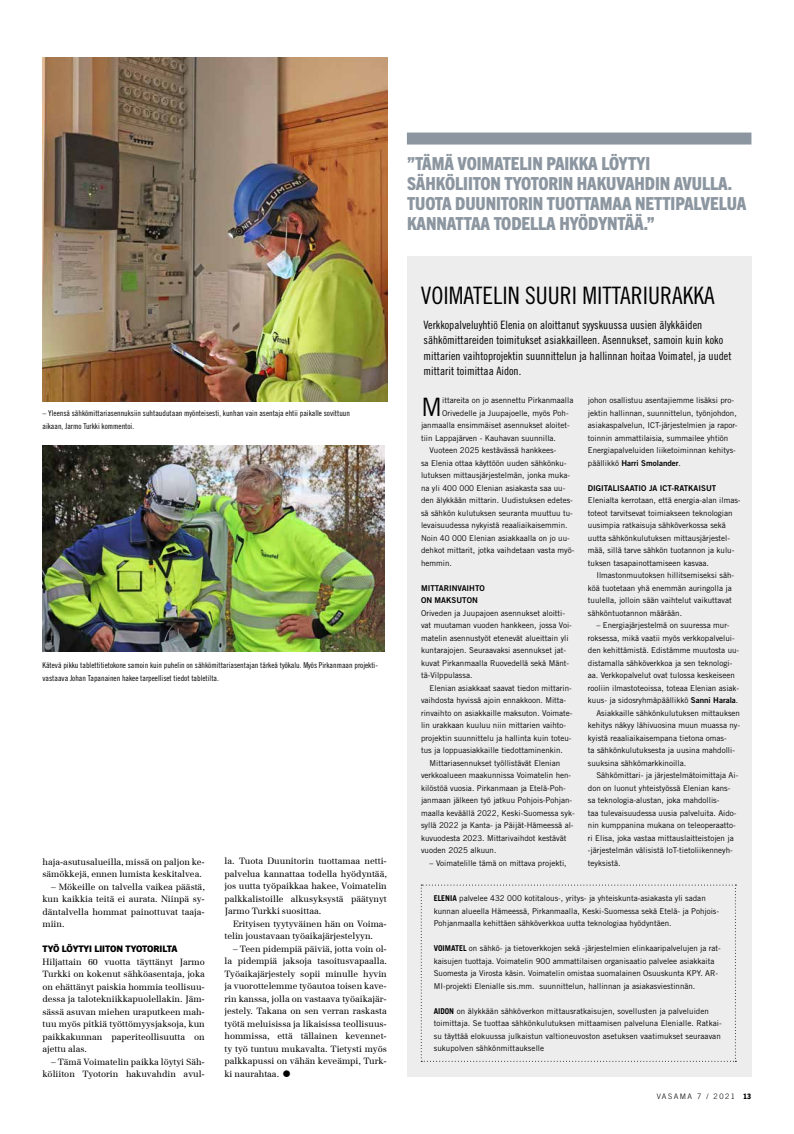
<style>
.page{position:relative;width:794px;height:1134px;background:#fff}
.page>*{position:absolute;margin:0;border:0;box-sizing:border-box;transform-origin:0 0}
.t1{font:25.3px "Trade Gothic LT Std";color:#000}
.t2{font:24px "Trade Gothic LT Std Cn 18";color:#000}
.t3{font:800 condensed 18px/20px "Trade Gothic Next LT Pro";letter-spacing:-.005em;color:#8c96a0}
.t4{font:11.5px/15.5px "Trade Gothic LT Std Cn 18";color:#000}
.t5{font:9px/12.5px "Emona";letter-spacing:-.005em;color:#000;text-align:justify}
.t6{font:800 9px "Trade Gothic Next LT Pro";color:#000}
.t7{font:8px/12.5px "Trade Gothic LT Std";color:#000}
.t8{font:8px/12.5px "Trade Gothic LT Std Cn 18";color:#000}
.t9{font:8px/12.5px "Trade Gothic LT Std Bd 2";color:#000}
.t10{font:300 7.5px "Trade Gothic LT Std";letter-spacing:.2em;color:#000}
.s1{font-family:"Trade Gothic LT Std"}
.s2{font-family:"Trade Gothic LT Std Bd 2"}
.s3{font-weight:700}
.s4{font-family:"Trade Gothic Next LT Pro";font-weight:800}
</style>
<div class="page">
<div style="left:407px;top:257px;width:344px;height:820px;background:#ededed"></div>
<img style="left:42px;top:445px;width:343px;height:206px">
<img style="left:42px;top:58px;width:345px;height:343px">
<svg style="left:421px;top:884px;width:315px;height:178px"></svg>
<div style="left:407px;top:133px;width:344px;height:12px;background:#8c96a0"></div>
<h3 class="t3" style="left:407px;top:152px;width:341px">”TÄMÄ VOIMATELIN PAIKKA LÖYTYI SÄHKÖLIITON TYOTORIN HAKUVAHDIN AVULLA.<br>TUOTA DUUNITORIN TUOTTAMAA NETTIPALVELUA KANNATTAA TODELLA HYÖDYNTÄÄ.”</h3>
<p class="t8" style="left:43px;top:407px;width:309px">– Yleensä sähkömittariasennuksiin suhtaudutaan myönteisesti, kunhan vain asentaja ehtii paikalle sovittuun aikaan, Jarmo Turkki kommentoi.</p>
<p class="t8" style="left:43px;top:659px;width:337px">Kätevä pikku tablettitietokone samoin kuin puhelin on sähkömittariasentajan tärkeä työkalu. Myös Pirkanmaan projekti&shy;vastaava Johan Tapanainen hakee tarpeelliset tiedot tabletilta.</p>
<p class="t5" style="left:43px;top:855px;width:164px">haja-asutusalueilla, missä on paljon ke&shy;sämökkejä, ennen lumista keskitalvea.</p>
<p class="t5" style="left:43px;top:880px;width:164px;text-indent:9px">– Mökeille on talvella vaikea päästä, kun kaikkia teitä ei aurata. Niinpä sy&shy;däntalvella hommat painottuvat taaja&shy;miin.</p>
<p class="t6" style="left:43px;top:942px;width:137px">TYÖ LÖYTYI LIITON TYOTORILTA</p>
<p class="t5" style="left:43px;top:955px;width:164px">Hiljattain 60 vuotta täyttänyt Jarmo Turkki on kokenut sähköasentaja, joka on ehättänyt paiskia hommia teollisuu&shy;dessa ja talotekniikkapuolellakin. Jäm&shy;sässä asuvan miehen uraputkeen mah&shy;tuu myös pitkiä työttömyysjaksoja, kun paikkakunnan paperiteollisuutta on ajettu alas.</p>
<p class="t5" style="left:43px;top:1055px;width:164px;text-align:right">– Tämä Voimatelin paikka löytyi Säh&shy;köliiton Tyotorin hakuvahdin avul-</p>
<p class="t5" style="left:224px;top:854px;width:164px">la. Tuota Duunitorin tuottamaa netti&shy;palvelua kannattaa todella hyödyntää, jos uutta työpaikkaa hakee, Voimatelin palkkalistoille alkusyksystä päätynyt Jarmo Turkki suosittaa.</p>
<p class="t5" style="left:224px;top:917px;width:164px;text-indent:9px">Erityisen tyytyväinen hän on Voima&shy;telin joustavaan työaikajärjestelyyn.</p>
<p class="t5" style="left:224px;top:942px;width:164px;text-indent:9px">– Teen pidempiä päiviä, jotta voin ol&shy;la pidempiä jaksoja tasoitusvapaalla.<br>Työaikajärjestely sopii minulle hyvin ja vuorottelemme työautoa toisen kave&shy;rin kanssa, jolla on vastaava työaikajär&shy;jestely. Takana on sen verran raskasta työtä meluisissa ja likaisissa teollisuus&shy;hommissa, että tällainen kevennet&shy;ty työ tuntuu mukavalta. Tietysti myös palkkapussi on vähän keveämpi, Turk&shy;ki naurahtaa.</p>
<h2 class="t2" style="left:421px;top:281px;width:296px">VOIMATELIN SUURI MITTARIURAKKA</h2>
<p class="t4" style="left:423px;top:317px;width:310px">Verkkopalveluyhtiö Elenia on aloittanut syyskuussa uusien älykkäiden sähkömittareiden toimitukset asiakkailleen. Asennukset, samoin kuin koko mittarien vaihtoprojektin suunnittelun ja hallinnan hoitaa Voimatel, ja uudet mittarit toimittaa Aidon.</p>
<p class="t7" style="left:588px;top:394px;width:151px">johon osallistuu asentajiemme lisäksi pro&shy;jektin hallinnan, suunnittelun, työnjohdon, asiakaspalvelun, ICT-järjestelmien ja rapor&shy;toinnin ammattilaisia, summailee yhtiön Energiapalveluiden liiketoiminnan kehitys-</p>
<p class="t9" style="left:588px;top:456px;width:95px"><span class="s1">päällikkö</span> Harri Smolander<span class="s1">.</span></p>
<p class="t9" style="left:588px;top:481px;width:130px">DIGITALISAATIO JA ICT-RATKAISUT</p>
<p class="t7" style="left:588px;top:494px;width:154px">Elenialta kerrotaan, että energia-alan ilmas&shy;toteot tarvitsevat toimiakseen teknologian uusimpia ratkaisuja sähköverkossa sekä uutta sähkönkulutuksen mittausjärjestel&shy;mää, sillä tarve sähkön tuotannon ja kulu&shy;tuksen tasapainottamiseen kasvaa.</p>
<p class="t7" style="left:588px;top:569px;width:148px;text-indent:9px">Ilmastonmuutoksen hillitsemiseksi säh&shy;köä tuotetaan yhä enemmän auringolla ja tuulella, jolloin sään vaihtelut vaikuttavat sähköntuotannon määrään.</p>
<p class="t7" style="left:596px;top:619px;width:135px">– Energiajärjestelmä on suuressa mur-</p>
<p class="t7" style="left:588px;top:631px;width:148px">roksessa, mikä vaatii myös verkkopalvelui-</p>
<p class="t7" style="left:588px;top:644px;width:153px">den kehittämistä. Edistämme muutosta uu-</p>
<p class="t7" style="left:588px;top:656px;width:146px">distamalla sähköverkkoa ja sen teknologi-</p>
<p class="t7" style="left:588px;top:669px;width:149px">aa. Verkkopalvelut ovat tulossa keskeiseen</p>
<p class="t7" style="left:588px;top:681px;width:153px">rooliin ilmastoteoissa, toteaa Elenian asiak-</p>
<p class="t7" style="left:588px;top:694px;width:152px">kuus- ja sidosryhmäpäällikkö <span class="s2">Sanni Harala</span>.</p>
<p class="t7" style="left:596px;top:706px;width:145px">Asiakkaille sähkönkulutuksen mittauksen</p>
<p class="t7" style="left:588px;top:719px;width:154px">kehitys näkyy lähivuosina muun muassa ny-</p>
<p class="t7" style="left:588px;top:731px;width:140px">kyistä reaaliaikaisempana tietona omas-</p>
<p class="t7" style="left:588px;top:744px;width:149px">ta sähkönkulutuksesta ja uusina mahdolli-</p>
<p class="t7" style="left:588px;top:756px;width:100px">suuksina sähkömarkkinoilla.</p>
<p class="t7" style="left:596px;top:769px;width:143px">Sähkömittari- ja järjestelmätoimittaja Ai-</p>
<p class="t7" style="left:588px;top:781px;width:144px">don on luonut yhteistyössä Elenian kans-</p>
<p class="t7" style="left:588px;top:794px;width:133px">sa teknologia-alustan, joka mahdollis-</p>
<p class="t7" style="left:588px;top:806px;width:150px">taa tulevaisuudessa uusia palveluita. Aido-</p>
<p class="t7" style="left:588px;top:819px;width:150px">nin kumppanina mukana on teleoperaatto-</p>
<p class="t7" style="left:588px;top:831px;width:147px">ri Elisa, joka vastaa mittauslaitteistojen ja</p>
<p class="t7" style="left:588px;top:844px;width:147px">-järjestelmän välisistä IoT-tietoliikenneyh-</p>
<p class="t7" style="left:588px;top:856px;width:34px">teyksistä.</p>
<p class="t7" style="left:434px;top:892px;width:287px"><span class="s3">ELENIA</span> palvelee 432 000 kotitalous-, yritys- ja yhteiskunta-asiakasta yli sadan kunnan alueella Hämeessä, Pirkanmaalla, Keski-Suomessa sekä Etelä- ja Pohjois-<br>Pohjanmaalla kehittäen sähköverkkoa uutta teknologiaa hyödyntäen.</p>
<p class="t7" style="left:434px;top:942px;width:289px"><span class="s3">VOIMATEL</span> on sähkö- ja tietoverkkojen sekä -järjestelmien elinkaaripalvelujen ja rat&shy;kaisujen tuottaja. Voimatelin 900 ammattilaisen organisaatio palvelee asiakkaita Suomesta ja Virosta käsin. Voimatelin omistaa suomalainen Osuuskunta KPY. AR-MI-projekti Elenialle sis.mm. suunnittelun, hallinnan ja asiakasviestinnän.</p>
<p class="t7" style="left:434px;top:1005px;width:289px"><span class="s3">AIDON</span> on älykkään sähköverkon mittausratkaisujen, sovellusten ja palveluiden toimittaja. Se tuottaa sähkönkulutuksen mittaamisen palveluna Elenialle. Ratkai&shy;su täyttää elokuussa julkaistun valtioneuvoston asetuksen vaatimukset seuraavan sukupolven sähkönmittaukselle</p>
<h1 class="t1" style="left:421px;top:392px;width:23px">M</h1>
<p class="t7" style="left:442px;top:394px;width:133px">ittareita on jo asennettu Pirkanmaalla</p>
<p class="t7" style="left:442px;top:407px;width:128px">Orivedelle ja Juupajoelle, myös Poh-</p>
<p class="t7" style="left:421px;top:419px;width:150px">janmaalla ensimmäiset asennukset aloitet-</p>
<p class="t7" style="left:421px;top:432px;width:136px">tiin Lappajärven - Kauhavan suunnilla.</p>
<p class="t7" style="left:429px;top:444px;width:128px">Vuoteen 2025 kestävässä hankkees-</p>
<p class="t7" style="left:421px;top:457px;width:147px">sa Elenia ottaa käyttöön uuden sähkönku-</p>
<p class="t7" style="left:421px;top:469px;width:150px">lutuksen mittausjärjestelmän, jonka muka-</p>
<p class="t7" style="left:421px;top:482px;width:146px">na yli 400 000 Elenian asiakasta saa uu-</p>
<p class="t7" style="left:421px;top:494px;width:153px">den älykkään mittarin. Uudistuksen edetes-</p>
<p class="t7" style="left:421px;top:507px;width:153px">sä sähkön kulutuksen seuranta muuttuu tu-</p>
<p class="t7" style="left:421px;top:519px;width:148px">levaisuudessa nykyistä reaaliaikaisemmin.</p>
<p class="t7" style="left:421px;top:532px;width:150px">Noin 40 000 Elenian asiakkaalla on jo uu-</p>
<p class="t7" style="left:421px;top:544px;width:155px">dehkot mittarit, jotka vaihdetaan vasta myö-</p>
<p class="t7" style="left:421px;top:557px;width:32px">hemmin.</p>
<p class="t9" style="left:421px;top:582px;width:65px">MITTARINVAIHTO<br>ON MAKSUTON</p>
<p class="t7" style="left:421px;top:607px;width:152px">Oriveden ja Juupajoen asennukset aloitti&shy;vat muutaman vuoden hankkeen, jossa Voi&shy;matelin asennustyöt etenevät alueittain yli kuntarajojen. Seuraavaksi asennukset jat&shy;kuvat Pirkanmaalla Ruovedellä sekä Mänt&shy;tä-Vilppulassa.</p>
<p class="t7" style="left:429px;top:682px;width:144px">Elenian asiakkaat saavat tiedon mittarin-</p>
<p class="t7" style="left:421px;top:694px;width:147px">vaihdosta hyvissä ajoin ennakkoon. Mitta-</p>
<p class="t7" style="left:421px;top:707px;width:153px">rinvaihto on asiakkaille maksuton. Voimate-</p>
<p class="t7" style="left:421px;top:719px;width:147px">lin urakkaan kuuluu niin mittarien vaihto-</p>
<p class="t7" style="left:421px;top:732px;width:152px">projektin suunnittelu ja hallinta kuin toteu-</p>
<p class="t7" style="left:421px;top:744px;width:143px">tus ja loppuasiakkaille tiedottaminenkin.</p>
<p class="t7" style="left:429px;top:757px;width:132px">Mittariasennukset työllistävät Elenian</p>
<p class="t7" style="left:421px;top:769px;width:152px">verkkoalueen maakunnissa Voimatelin hen-</p>
<p class="t7" style="left:421px;top:782px;width:146px">kilöstöä vuosia. Pirkanmaan ja Etelä-Poh-</p>
<p class="t7" style="left:421px;top:794px;width:153px">janmaan jälkeen työ jatkuu Pohjois-Pohjan-</p>
<p class="t7" style="left:421px;top:807px;width:155px">maalla keväällä 2022, Keski-Suomessa syk-</p>
<p class="t7" style="left:421px;top:819px;width:154px">syllä 2022 ja Kanta- ja Päijät-Hämeessä al-</p>
<p class="t7" style="left:421px;top:832px;width:147px">kuvuodesta 2023. Mittarivaihdot kestävät</p>
<p class="t7" style="left:421px;top:844px;width:77px">vuoden 2025 alkuun.</p>
<p class="t7" style="left:429px;top:857px;width:139px">– Voimatelille tämä on mittava projekti,</p>
<p class="t10" style="left:657px;top:1092px;width:96px">VASAMA 7 / 2021 <span class="s4">13</span></p>
</div>
